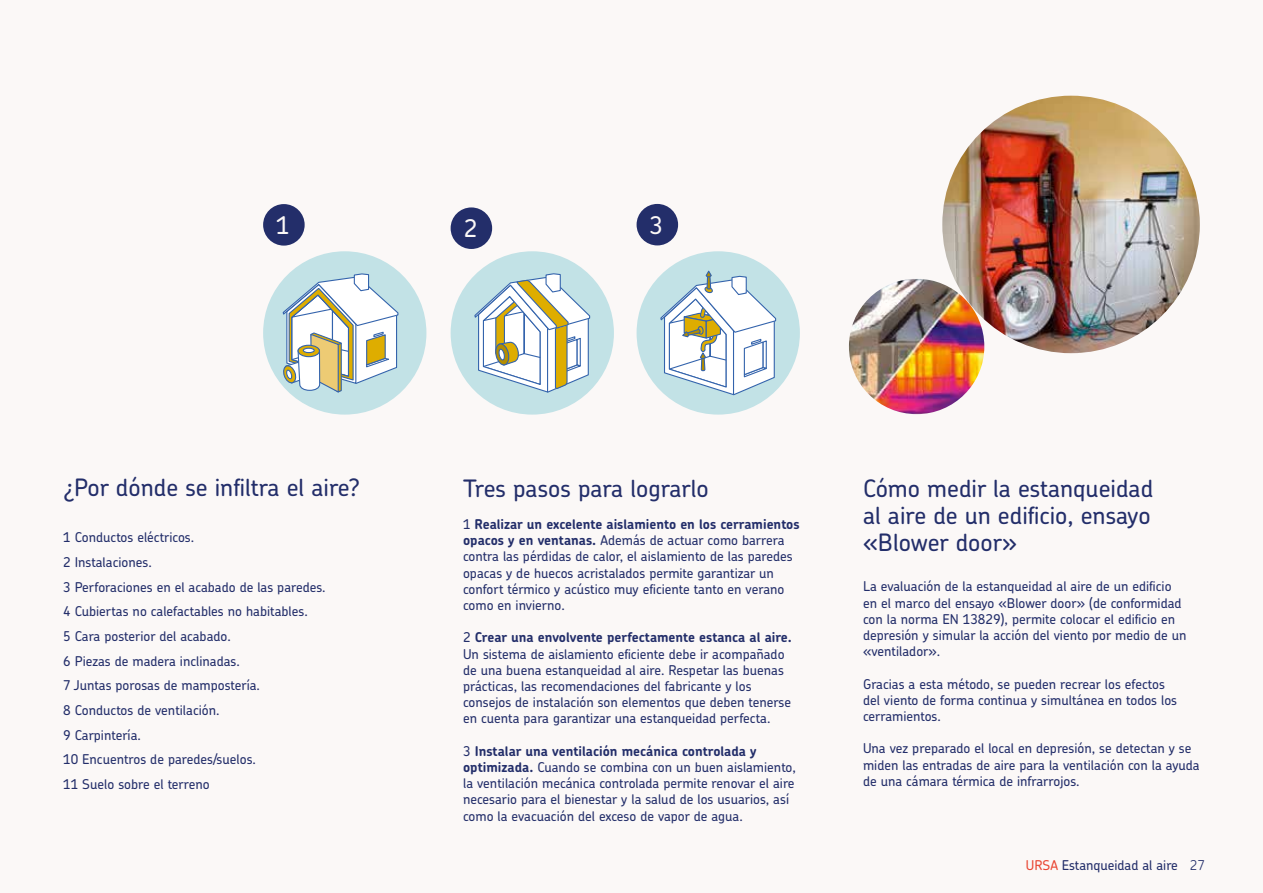
<style>
.page{position:relative;width:1263px;height:893px;background:#fbf8f7}
.page>*{position:absolute;margin:0;border:0;box-sizing:border-box;transform-origin:0 0}
.t1{font:500 24.3px "Chevin Pro";color:#fbf8f7}
.t2{font:500 24px/27px "Chevin Pro";color:#232e6a;text-align:justify}
.t3{font:500 13.5px/16.2px "Chevin Pro";color:#232e6a}
.s1{font-weight:700}
.s2{color:#e94734}
.s3{font-weight:300}
</style>
<div class="page">
<div style="left:263px;top:251px;width:163px;height:164px;background:#c2e2e6;border-radius:50%"></div>
<svg style="left:281px;top:273px;width:118px;height:121px"></svg>
<svg style="left:298px;top:345px;width:21px;height:12px"></svg>
<div style="left:298px;top:345px;width:22px;height:12px;border:1px solid #3363ac;border-radius:50%"></div>
<div style="left:303px;top:348px;width:11px;height:5px;background:#fff;border-radius:50%"></div>
<div style="left:303px;top:348px;width:12px;height:5px;border:1px solid #3363ac;border-radius:50%"></div>
<div style="left:451px;top:251px;width:163px;height:164px;background:#c2e2e6;border-radius:50%"></div>
<svg style="left:474px;top:273px;width:117px;height:121px"></svg>
<div style="left:637px;top:251px;width:163px;height:164px;background:#c2e2e6;border-radius:50%"></div>
<svg style="left:660px;top:269px;width:117px;height:127px"></svg>
<img style="left:942px;top:96px;width:258px;height:257px;border-radius:129px">
<img style="left:849px;top:279px;width:135px;height:135px;border-radius:68px">
<div style="left:265px;top:206px;width:38px;height:38px;background:#232e6a;border-radius:50%"></div>
<div style="left:263px;top:204px;width:42px;height:42px;border:3px solid #232e6a;border-radius:50%"></div>
<div style="left:452px;top:209px;width:38px;height:38px;background:#232e6a;border-radius:50%"></div>
<div style="left:451px;top:207px;width:41px;height:42px;border:3px solid #232e6a;border-radius:50%"></div>
<div style="left:638px;top:206px;width:38px;height:38px;background:#232e6a;border-radius:50%"></div>
<div style="left:637px;top:204px;width:41px;height:41px;border:3px solid #232e6a;border-radius:50%"></div>
<h1 class="t1" style="left:276px;top:209px;width:15px">1</h1>
<h1 class="t1" style="left:464px;top:212px;width:15px">2</h1>
<h1 class="t1" style="left:650px;top:209px;width:15px">3</h1>
<h2 class="t2" style="left:63px;top:473px;width:299px">¿Por dónde se infiltra el aire?</h2>
<p class="t3" style="left:63px;top:524px;width:264px;line-height:24.8px">1 Conductos eléctricos.<br>2 Instalaciones.<br>3 Perforaciones en el acabado de las paredes.<br>4 Cubiertas no calefactables no habitables.<br>5 Cara posterior del acabado.<br>6 Piezas de madera inclinadas.<br>7 Juntas porosas de mampostería.<br>8 Conductos de ventilación.<br>9 Carpintería.<br>10 Encuentros de paredes/suelos.<br>11 Suelo sobre el terreno</p>
<h2 class="t2" style="left:463px;top:474px;width:247px">Tres pasos para lograrlo</h2>
<p class="t3" style="left:463px;top:515px;width:338px">1 <span class="s1">Realizar un excelente aislamiento en los cerramientos opacos y en ventanas.</span> Además de actuar como barrera contra las pérdidas de calor, el aislamiento de las paredes opacas y de huecos acristalados permite garantizar un confort térmico y acústico muy eficiente tanto en verano como en invierno.</p>
<p class="t3" style="left:463px;top:629px;width:330px">2 <span class="s1">Crear una envolvente perfectamente estanca al aire.<br></span>Un sistema de aislamiento eficiente debe ir acompañado de una buena estanqueidad al aire. Respetar las buenas prácticas, las recomendaciones del fabricante y los consejos de instalación son elementos que deben tenerse en cuenta para garantizar una estanqueidad perfecta.</p>
<p class="t3" style="left:463px;top:742px;width:334px">3 <span class="s1">Instalar una ventilación mecánica controlada y optimizada.</span> Cuando se combina con un buen aislamiento, la ventilación mecánica controlada permite renovar el aire necesario para el bienestar y la salud de los usuarios, así como la evacuación del exceso de vapor de agua.</p>
<h2 class="t2" style="left:863px;top:474px;width:292px">Cómo medir la estanqueidad al aire de un edificio, ensayo «Blower door»</h2>
<p class="t3" style="left:863px;top:578px;width:325px">La evaluación de la estanqueidad al aire de un edificio en el marco del ensayo «Blower door» (de conformidad con la norma EN 13829), permite colocar el edificio en depresión y simular la acción del viento por medio de un «ventilador».</p>
<p class="t3" style="left:863px;top:675px;width:316px">Gracias a esta método, se pueden recrear los efectos del viento de forma continua y simultánea en todos los cerramientos.</p>
<p class="t3" style="left:863px;top:740px;width:338px">Una vez preparado el local en depresión, se detectan y se miden las entradas de aire para la ventilación con la ayuda de una cámara térmica de infrarrojos.</p>
<p class="t3" style="left:1026px;top:856px;width:181px"><span class="s2">URSA</span> Estanqueidad al aire <span class="s3">27</span></p>
</div>
